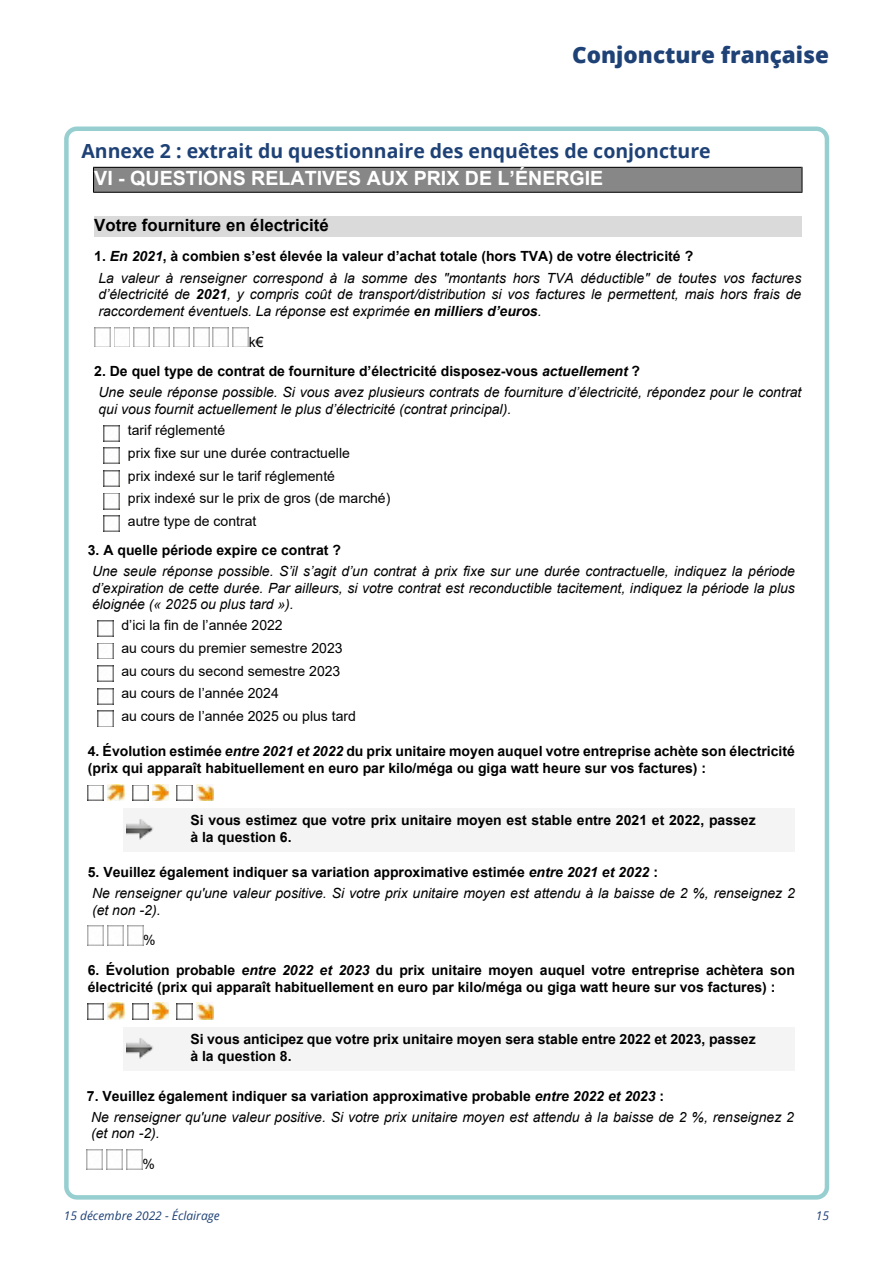
<style>
.page{position:relative;width:893px;height:1263px;background:#fff}
.page>*{position:absolute;margin:0;border:0;box-sizing:border-box;transform-origin:0 0}
.t1{font:800 22.5px "Open Sans";color:#1e4176}
.t2{font:700 19.65px "Arial";color:#fff}
.t3{font:700 19.5px "Open Sans";color:#1e4176}
.t4{font:700 16.8px "Arial";color:#000}
.t5{font:italic 13.95px/21px "Arial";color:#000}
.t6{font:700 13.95px/16.8px "Arial";color:#000}
.t7{font:13.95px/22.6px "Arial";color:#000}
.t8{font:italic 12px "Open Sans";color:#1e4176}
.s1{font-weight:700;font-style:normal}
.s2{font-weight:700}
.s3{font-style:italic}
</style>
<div class="page">
<svg style="left:93px;top:167px;width:710px;height:26px;background:#7d7d7d"></svg>
<div style="left:94px;top:217px;width:707px;height:20px;background:#dadada"></div>
<img style="left:94px;top:327px;width:16px;height:20px">
<img style="left:114px;top:327px;width:16px;height:20px">
<img style="left:134px;top:327px;width:16px;height:20px">
<img style="left:154px;top:327px;width:16px;height:20px">
<img style="left:173px;top:327px;width:16px;height:20px">
<img style="left:193px;top:327px;width:16px;height:20px">
<img style="left:213px;top:327px;width:16px;height:20px">
<img style="left:233px;top:327px;width:16px;height:20px">
<img style="left:104px;top:425px;width:15px;height:16px">
<img style="left:104px;top:448px;width:15px;height:16px">
<img style="left:104px;top:470px;width:15px;height:16px">
<img style="left:104px;top:493px;width:15px;height:16px">
<img style="left:104px;top:516px;width:15px;height:16px">
<img style="left:97px;top:620px;width:16px;height:16px">
<img style="left:97px;top:643px;width:16px;height:16px">
<img style="left:97px;top:666px;width:16px;height:16px">
<img style="left:97px;top:688px;width:16px;height:16px">
<img style="left:97px;top:711px;width:16px;height:16px">
<img style="left:88px;top:785px;width:16px;height:16px">
<img style="left:108px;top:784px;width:16px;height:17px">
<img style="left:132px;top:785px;width:16px;height:16px">
<img style="left:152px;top:784px;width:17px;height:17px">
<img style="left:177px;top:785px;width:16px;height:16px">
<img style="left:196px;top:784px;width:17px;height:17px">
<div style="left:123px;top:808px;width:672px;height:44px;background:#f4f4f4"></div>
<img style="left:126px;top:819px;width:27px;height:21px">
<img style="left:88px;top:925px;width:16px;height:20px">
<img style="left:108px;top:925px;width:16px;height:20px">
<img style="left:127px;top:925px;width:16px;height:20px">
<img style="left:88px;top:1003px;width:16px;height:16px">
<img style="left:108px;top:1002px;width:16px;height:17px">
<img style="left:132px;top:1003px;width:16px;height:16px">
<img style="left:152px;top:1002px;width:17px;height:17px">
<img style="left:177px;top:1003px;width:16px;height:16px">
<img style="left:196px;top:1002px;width:17px;height:17px">
<div style="left:123px;top:1027px;width:672px;height:43px;background:#f4f4f4"></div>
<img style="left:126px;top:1038px;width:27px;height:21px">
<img style="left:87px;top:1149px;width:16px;height:20px">
<img style="left:107px;top:1149px;width:16px;height:20px">
<img style="left:127px;top:1149px;width:15px;height:20px">
<div style="left:64px;top:126px;width:765px;height:1073px;border:4px solid #97cfd1;border-radius:11px"></div>
<h1 class="t1" style="left:572px;top:38px;width:258px">Conjoncture française</h1>
<h3 class="t3" style="left:81px;top:137px;width:631px">Annexe 2 : extrait du questionnaire des enquêtes de conjoncture</h3>
<h2 class="t2" style="left:94px;top:164px;width:511px">VI - QUESTIONS RELATIVES AUX PRIX DE L’ÉNERGIE</h2>
<p class="t4" style="left:94px;top:213px;width:236px">Votre fourniture en électricité</p>
<p class="t5" style="left:98px;top:246px;width:704px;text-indent:-4px"><span class="s1">1.</span> <span class="s2">En 2021</span><span class="s1">, à combien s’est élevée la valeur d’achat totale (hors TVA) de votre électricité ?<br></span>La valeur à renseigner correspond à la somme des "montants hors TVA déductible" de toutes vos factures</p>
<p class="t5" style="left:98px;top:286px;width:704px;line-height:16.8px">d’électricité de <span class="s2">2021</span>, y compris coût de transport/distribution si vos factures le permettent, mais hors frais de raccordement éventuels. La réponse est exprimée <span class="s2">en milliers d’euros</span>.</p>
<p class="t7" style="left:249px;top:331px;width:16px">k€</p>
<p class="t5" style="left:98px;top:361px;width:704px;text-indent:-4px"><span class="s1">2. De quel type de contrat de fourniture d’électricité disposez-vous</span> <span class="s2">actuellement</span> <span class="s1">?<br></span>Une seule réponse possible. Si vous avez plusieurs contrats de fourniture d’électricité, répondez pour le contrat</p>
<p class="t5" style="left:98px;top:399px;width:414px">qui vous fournit actuellement le plus d’électricité (contrat principal).</p>
<p class="t7" style="left:128px;top:419px;width:264px">tarif réglementé<br>prix fixe sur une durée contractuelle<br>prix indexé sur le tarif réglementé<br>prix indexé sur le prix de gros (de marché) autre type de contrat</p>
<p class="t6" style="left:88px;top:542px;width:255px">3. A quelle période expire ce contrat ?</p>
<p class="t5" style="left:92px;top:563px;width:704px;line-height:16.8px;text-align:justify">Une seule réponse possible. S’il s’agit d’un contrat à prix fixe sur une durée contractuelle, indiquez la période d’expiration de cette durée. Par ailleurs, si votre contrat est reconductible tacitement, indiquez la période la plus éloignée (« 2025 ou plus tard »).</p>
<p class="t7" style="left:121px;top:614px;width:236px">d’ici la fin de l’année 2022<br>au cours du premier semestre 2023 au cours du second semestre 2023 au cours de l’année 2024<br>au cours de l’année 2025 ou plus tard</p>
<p class="t6" style="left:88px;top:743px;width:709px">4. Évolution estimée <span class="s3">entre 2021 et 2022</span> du prix unitaire moyen auquel votre entreprise achète son électricité (prix qui apparaît habituellement en euro par kilo/méga ou giga watt heure sur vos factures) :</p>
<p class="t6" style="left:190px;top:812px;width:567px">Si vous estimez que votre prix unitaire moyen est stable entre 2021 et 2022, passez à la question 6.</p>
<p class="t5" style="left:92px;top:861px;width:704px;text-indent:-4px"><span class="s1">5. Veuillez également indiquer sa variation approximative estimée</span> <span class="s2">entre 2021 et 2022</span> <span class="s1">:<br></span>Ne renseigner qu'une valeur positive. Si votre prix unitaire moyen est attendu à la baisse de 2 %, renseignez 2</p>
<p class="t5" style="left:92px;top:899px;width:70px">(et non -2).</p>
<p class="t7" style="left:143px;top:929px;width:14px">%</p>
<p class="t6" style="left:88px;top:961px;width:709px">6. Évolution probable <span class="s3">entre 2022 et 2023</span> du prix unitaire moyen auquel votre entreprise achètera son électricité (prix qui apparaît habituellement en euro par kilo/méga ou giga watt heure sur vos factures) :</p>
<p class="t6" style="left:190px;top:1031px;width:567px">Si vous anticipez que votre prix unitaire moyen sera stable entre 2022 et 2023, passez à la question 8.</p>
<p class="t5" style="left:91px;top:1085px;width:704px;text-indent:-4px"><span class="s1">7. Veuillez également indiquer sa variation approximative probable</span> <span class="s2">entre 2022 et 2023</span> <span class="s1">:<br></span>Ne renseigner qu'une valeur positive. Si votre prix unitaire moyen est attendu à la baisse de 2 %, renseignez 2</p>
<p class="t5" style="left:91px;top:1123px;width:70px">(et non -2).</p>
<p class="t7" style="left:142px;top:1153px;width:14px">%</p>
<p class="t8" style="left:64px;top:1207px;width:157px">15 décembre 2022 - Éclairage</p>
<p class="t8" style="left:816px;top:1207px;width:15px">15</p>
</div>
